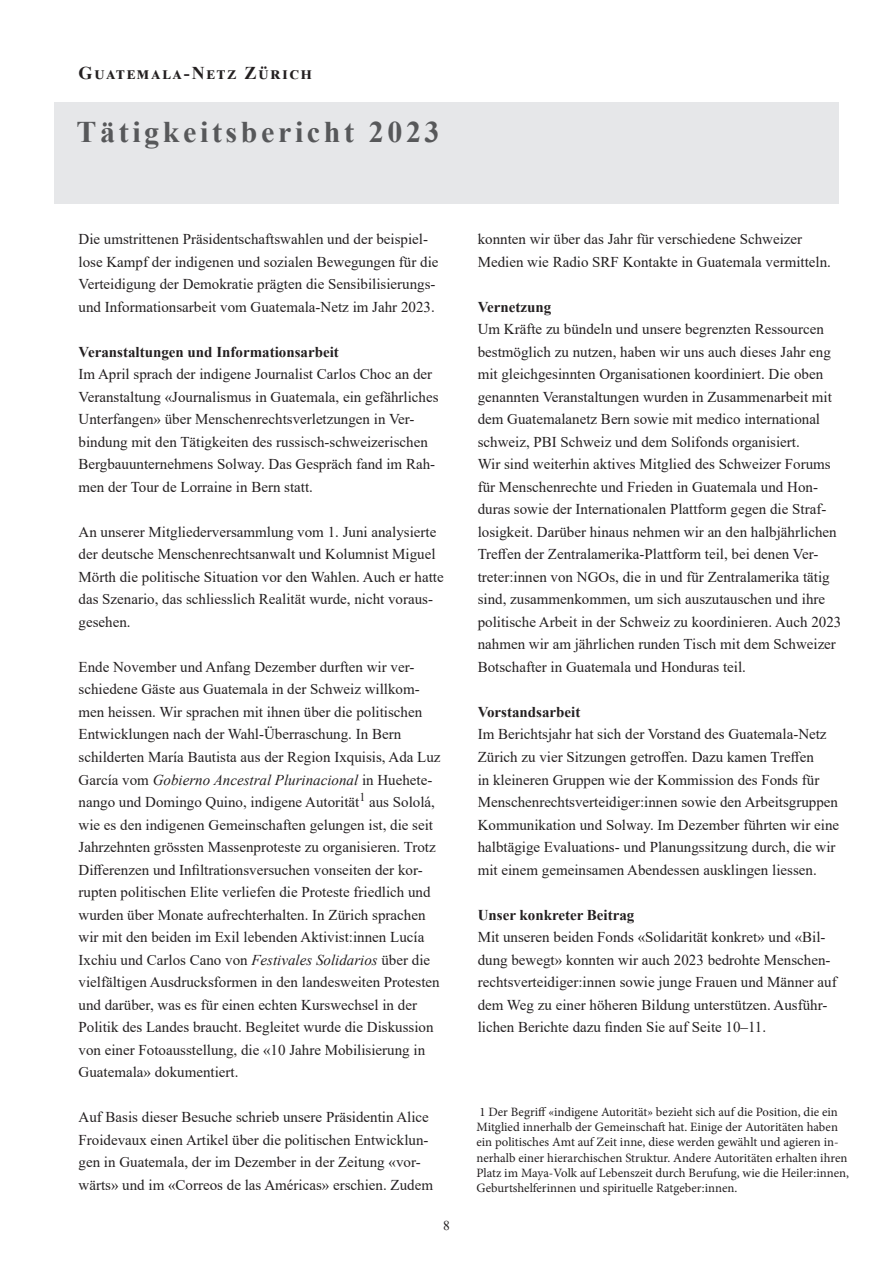
<style>
.page{position:relative;width:893px;height:1263px;background:#fff}
.page>*{position:absolute;margin:0;border:0;box-sizing:border-box;transform-origin:0 0}
.t1{font:700 30px "Times New Roman";letter-spacing:.12em;color:#57585a}
.t2{font:700 18px "Times New Roman";letter-spacing:.11em;color:#231f20}
.t3{font:15px/22.5px "Times New Roman";color:#231f20}
.t4{font:700 15px "Times New Roman";color:#231f20}
.t5{font:13.5px "Times New Roman";color:#231f20}
.t6{font:12.75px/15.3px "Minion Pro";color:#231f20}
.s1{font-style:italic}
</style>
<div class="page">
<div style="left:54px;top:102px;width:785px;height:102px;background:#e6e7e9"></div>
<p class="t2" style="left:79px;top:60px;width:234px">Guatemala-Netz Zürich</p>
<p class="t1" style="left:77px;top:110px;width:365px">Tätigkeitsbericht 2023</p>
<p class="t3" style="left:79px;top:228px;width:361px">Die umstrittenen Präsidentschaftswahlen und der beispiel&shy;lose Kampf der indigenen und sozialen Bewegungen für die Verteidigung der Demokratie prägten die Sensibilisierungs&shy;und Informationsarbeit vom Guatemala-Netz im Jahr 2023.</p>
<p class="t4" style="left:79px;top:341px;width:262px">Veranstaltungen und Informationsarbeit</p>
<p class="t3" style="left:79px;top:363px;width:361px">Im April sprach der indigene Journalist Carlos Choc an der Veranstaltung «Journalismus in Guatemala, ein gefährliches Unterfangen» über Menschenrechtsverletzungen in Ver&shy;bindung mit den Tätigkeiten des russisch-schweizerischen Bergbauunternehmens Solway. Das Gespräch fand im Rah&shy;men der Tour de Lorraine in Bern statt.</p>
<p class="t3" style="left:79px;top:520px;width:367px">An unserer Mitgliederversammlung vom 1. Juni analysierte der deutsche Menschenrechtsanwalt und Kolumnist Miguel Mörth die politische Situation vor den Wahlen. Auch er hatte das Szenario, das schliesslich Realität wurde, nicht voraus&shy;gesehen.</p>
<p class="t3" style="left:79px;top:655px;width:364px">Ende November und Anfang Dezember durften wir ver&shy;schiedene Gäste aus Guatemala in der Schweiz willkom&shy;men heissen. Wir sprachen mit ihnen über die politischen Entwicklungen nach der Wahl-Überraschung. In Bern schilderten María Bautista aus der Region Ixquisis, Ada Luz García vom <span class="s1">Gobierno Ancestral Plurinacional</span> in Huehete&shy;nango und Domingo Quino, indigene Autorität<sup>1</sup> aus Sololá, wie es den indigenen Gemeinschaften gelungen ist, die seit Jahrzehnten grössten Massenproteste zu organisieren. Trotz Differenzen und Infiltrationsversuchen vonseiten der kor&shy;rupten politischen Elite verliefen die Proteste friedlich und wurden über Monate aufrechterhalten. In Zürich sprachen wir mit den beiden im Exil lebenden Aktivist:innen Lucía Ixchiu und Carlos Cano von <span class="s1">Festivales Solidarios</span> über die vielfältigen Ausdrucksformen in den landesweiten Protesten und darüber, was es für einen echten Kurswechsel in der Politik des Landes braucht. Begleitet wurde die Diskussion von einer Fotoausstellung, die «10 Jahre Mobilisierung in Guatemala» dokumentiert.</p>
<p class="t3" style="left:79px;top:1105px;width:356px">Auf Basis dieser Besuche schrieb unsere Präsidentin Alice Froidevaux einen Artikel über die politischen Entwicklun&shy;gen in Guatemala, der im Dezember in der Zeitung «vor&shy;wärts» und im «Correos de las Américas» erschien. Zudem</p>
<p class="t5" style="left:443px;top:1216px;width:8px">8</p>
<p class="t3" style="left:478px;top:228px;width:355px">konnten wir über das Jahr für verschiedene Schweizer<br>Medien wie Radio SRF Kontakte in Guatemala vermitteln.</p>
<p class="t4" style="left:478px;top:296px;width:75px">Vernetzung</p>
<p class="t3" style="left:478px;top:318px;width:356px">Um Kräfte zu bündeln und unsere begrenzten Ressourcen bestmöglich zu nutzen, haben wir uns auch dieses Jahr eng mit gleichgesinnten Organisationen koordiniert. Die oben genannten Veranstaltungen wurden in Zusammenarbeit mit dem Guatemalanetz Bern sowie mit medico international schweiz, PBI Schweiz und dem Solifonds organisiert.</p>
<p class="t3" style="left:478px;top:453px;width:365px">Wir sind weiterhin aktives Mitglied des Schweizer Forums für Menschenrechte und Frieden in Guatemala und Hon&shy;duras sowie der Internationalen Plattform gegen die Straf&shy;losigkeit. Darüber hinaus nehmen wir an den halbjährlichen Treffen der Zentralamerika-Plattform teil, bei denen Ver&shy;treter:innen von NGOs, die in und für Zentralamerika tätig sind, zusammenkommen, um sich auszutauschen und ihre politische Arbeit in der Schweiz zu koordinieren. Auch 2023 nahmen wir am jährlichen runden Tisch mit dem Schweizer Botschafter in Guatemala und Honduras teil.</p>
<p class="t4" style="left:478px;top:701px;width:104px">Vorstandsarbeit</p>
<p class="t3" style="left:478px;top:723px;width:363px">Im Berichtsjahr hat sich der Vorstand des Guatemala-Netz Zürich zu vier Sitzungen getroffen. Dazu kamen Treffen<br>in kleineren Gruppen wie der Kommission des Fonds für Menschenrechtsverteidiger:innen sowie den Arbeitsgruppen Kommunikation und Solway. Im Dezember führten wir eine halbtägige Evaluations- und Planungssitzung durch, die wir mit einem gemeinsamen Abendessen ausklingen liessen.</p>
<p class="t4" style="left:478px;top:904px;width:158px">Unser konkreter Beitrag</p>
<p class="t3" style="left:478px;top:925px;width:361px">Mit unseren beiden Fonds «Solidarität konkret» und «Bil&shy;dung bewegt» konnten wir auch 2023 bedrohte Menschen&shy;rechtsverteidiger:innen sowie junge Frauen und Männer auf dem Weg zu einer höheren Bildung unterstützen. Ausführ&shy;lichen Berichte dazu finden Sie auf Seite 10‒11.</p>
<p class="t6" style="left:476px;top:1104px;width:374px">1 Der Begriff «indigene Autorität» bezieht sich auf die Position, die ein Mitglied innerhalb der Gemeinschaft hat. Einige der Autoritäten haben ein politisches Amt auf Zeit inne, diese werden gewählt und agieren in&shy;nerhalb einer hierarchischen Struktur. Andere Autoritäten erhalten ihren Platz im Maya-Volk auf Lebenszeit durch Berufung, wie die Heiler:innen, Geburtshelferinnen und spirituelle Ratgeber:innen.</p>
</div>
